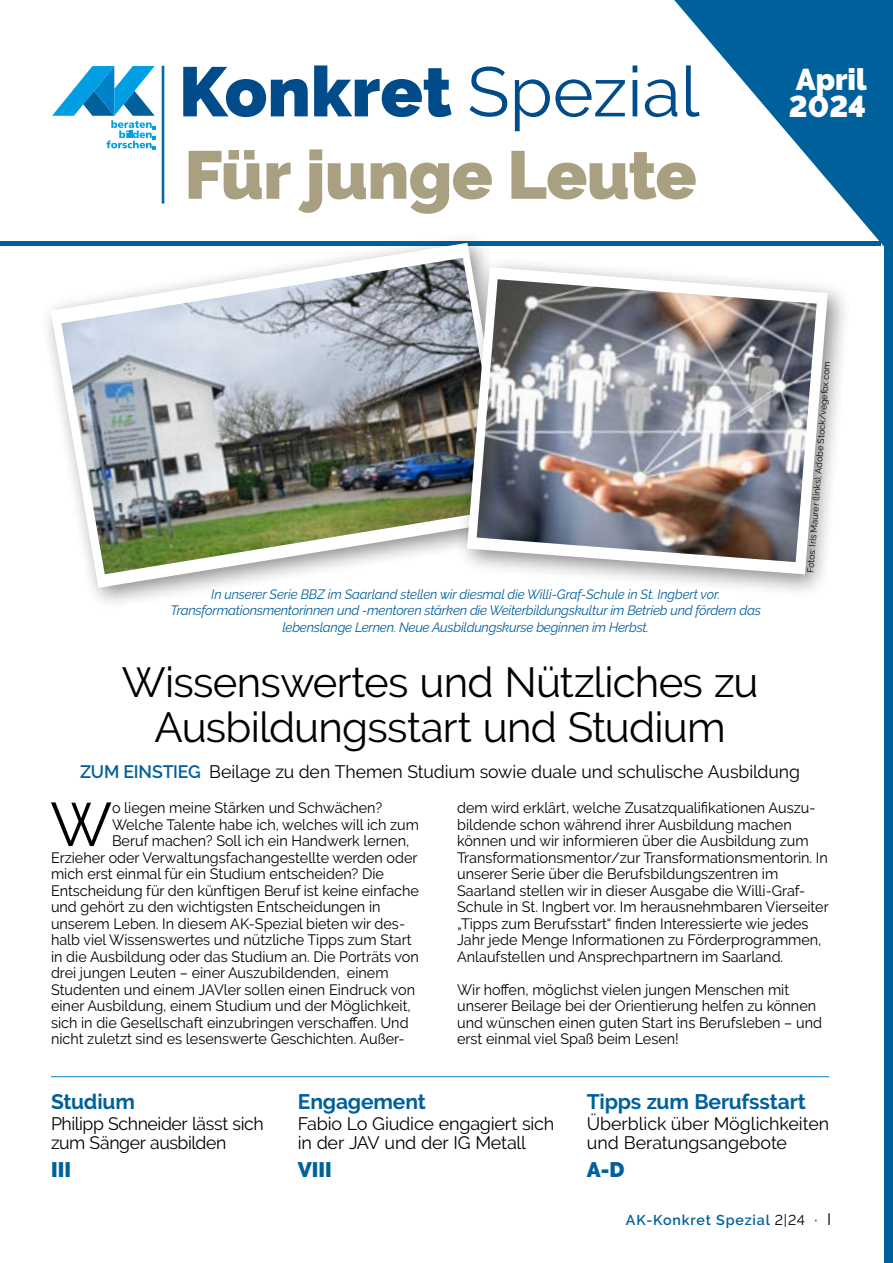
<style>
.page{position:relative;width:893px;height:1263px;background:#fff}
.page>*{position:absolute;margin:0;border:0;box-sizing:border-box;transform-origin:0 0}
.Magazintitel{font:900 69.75px "Raleway";color:#004c8b}
.Titel_Subline{font:900 67.5px "Raleway";letter-spacing:-.01em;color:#a8a081}
.Fließtext_ERSTER_ohne_Einzug_Text_10_11{font:61.5px "Raleway";color:#000;scale:.96 1}
.Überschrift_Text_10_11_Kommentar{font:42px/45px "Raleway";letter-spacing:-.02em;color:#000;text-align:center}
.Titel_Erscheinungsdatum_Monat_Jahr{font:900 30px "Raleway";color:#fff}
.Titel_Anriss_Überschrift{font:700 21px "Raleway";letter-spacing:-.005em;color:#00609c}
.Titel_Anriss_Seitenzahl{font:900 21px "Raleway";color:#00609c}
.Titel_Anriss_Fließtext{font:18px/18.8px "Raleway";letter-spacing:-.015em;color:#000}
.Subline_fett_Text_10__11___Zeichenformat{font:18px "Raleway";letter-spacing:-.005em;color:#000}
.Fließtext_ERSTER_ohne_Einzug_Text_10_11-2{font:15px/16.5px "Raleway";color:#000;scale:.96 1}
.Seitenzahl_Kolumne_rechts_unten{font:600 14.25px "Raleway";letter-spacing:.06em;color:#00609c}
.Bildtext_ohne_Einzug{font:italic 13.5px/16.5px "Raleway";letter-spacing:-.02em;color:#00609c;text-align:center;scale:.96 1}
.Fotocredits_vom_Bild_aussen{font:9px "Raleway";color:#000}
.s1{font-weight:400}
.s2{font-weight:600;color:#00609c}
.s3{font-weight:400;color:#000}
.s4{font-weight:400;font-size:16.5px;color:#000}
</style>
<div class="page">
<hr style="left:51px;top:1076px;width:778px;height:1px;background:#0081c9">
<hr style="left:0;top:241px;width:880px;height:4px;background:#00609c">
<div style="left:162px;top:66px;width:2px;height:137px;background:#00609c;border:1px solid #00609c"></div>
<div style="left:40px;top:231px;width:498px;height:380px;background:#000;opacity:.45"></div>
<svg style="left:51px;top:243px;width:464px;height:345px"></svg>
<img style="left:61px;top:258px;width:395px;height:316px">
<div style="left:456px;top:255px;width:396px;height:342px;background:#000;opacity:.45"></div>
<svg style="left:467px;top:267px;width:361px;height:307px"></svg>
<img style="left:477px;top:279px;width:340px;height:283px">
<svg style="left:674px;top:0;width:210px;height:257px"></svg>
<div style="left:884px;top:0;width:9px;height:1263px;background:#00609c"></div>
<svg style="left:52px;top:66px;width:104px;height:84px"></svg>
<p class="Magazintitel" style="left:179px;top:51px;width:522px">Konkret <span class="s1">Spezial</span></p>
<p class="Titel_Subline" style="left:185px;top:136px;width:514px">Für junge Leute</p>
<p class="Titel_Erscheinungsdatum_Monat_Jahr" style="left:796px;top:62px;width:73px">April</p>
<p class="Titel_Erscheinungsdatum_Monat_Jahr" style="left:789px;top:89px;width:79px">2024</p>
<p class="Bildtext_ohne_Einzug" style="left:171px;top:585px;width:616px">In unserer Serie BBZ im Saarland stellen wir diesmal die Willi-Graf-Schule in St. Ingbert vor.<br>Transformationsmentorinnen und -mentoren stärken die Weiterbildungskultur im Betrieb und fördern das lebenslange Lernen. Neue Ausbildungskurse beginnen im Herbst.</p>
<p class="Fotocredits_vom_Bild_aussen" style="left:804px;top:573px;width:214px;rotate:-85deg">Fotos: Iris Maurer (links), Adobe Stock/vegefox.com</p>
<p class="Überschrift_Text_10_11_Kommentar" style="left:122px;top:659px;width:638px">Wissenswertes und Nützliches zu<br>Ausbildungsstart und Studium</p>
<p class="Subline_fett_Text_10__11___Zeichenformat" style="left:80px;top:761px;width:721px"><span class="s2">ZUM EINSTIEG</span> Beilage zu den Themen Studium sowie duale und schulische Ausbildung</p>
<p class="Fließtext_ERSTER_ohne_Einzug_Text_10_11" style="left:50px;top:789px;width:66px">W</p>
<p class="Fließtext_ERSTER_ohne_Einzug_Text_10_11-2" style="left:112px;top:799px;width:283px">o liegen meine Stärken und Schwächen?</p>
<p class="Fließtext_ERSTER_ohne_Einzug_Text_10_11-2" style="left:112px;top:816px;width:321px">Welche Talente habe ich, welches will ich zum</p>
<p class="Fließtext_ERSTER_ohne_Einzug_Text_10_11-2" style="left:112px;top:832px;width:311px">Beruf machen? Soll ich ein Handwerk lernen,</p>
<p class="Fließtext_ERSTER_ohne_Einzug_Text_10_11-2" style="left:51px;top:849px;width:383px">Erzieher oder Verwaltungsfachangestellte werden oder</p>
<p class="Fließtext_ERSTER_ohne_Einzug_Text_10_11-2" style="left:51px;top:865px;width:348px">mich erst einmal für ein Studium entscheiden? Die</p>
<p class="Fließtext_ERSTER_ohne_Einzug_Text_10_11-2" style="left:51px;top:882px;width:385px">Entscheidung für den künftigen Beruf ist keine einfache</p>
<p class="Fließtext_ERSTER_ohne_Einzug_Text_10_11-2" style="left:51px;top:898px;width:345px">und gehört zu den wichtigsten Entscheidungen in</p>
<p class="Fließtext_ERSTER_ohne_Einzug_Text_10_11-2" style="left:51px;top:915px;width:370px">unserem Leben. In diesem AK-Spezial bieten wir des-</p>
<p class="Fließtext_ERSTER_ohne_Einzug_Text_10_11-2" style="left:51px;top:931px;width:377px">halb viel Wissenswertes und nützliche Tipps zum Start</p>
<p class="Fließtext_ERSTER_ohne_Einzug_Text_10_11-2" style="left:51px;top:948px;width:384px">in die Ausbildung oder das Studium an. Die Porträts von</p>
<p class="Fließtext_ERSTER_ohne_Einzug_Text_10_11-2" style="left:51px;top:964px;width:353px">drei jungen Leuten – einer Auszubildenden, einem</p>
<p class="Fließtext_ERSTER_ohne_Einzug_Text_10_11-2" style="left:51px;top:981px;width:381px">Studenten und einem JAVler sollen einen Eindruck von</p>
<p class="Fließtext_ERSTER_ohne_Einzug_Text_10_11-2" style="left:51px;top:997px;width:376px">einer Ausbildung, einem Studium und der Möglichkeit,</p>
<p class="Fließtext_ERSTER_ohne_Einzug_Text_10_11-2" style="left:51px;top:1014px;width:374px">sich in die Gesellschaft einzubringen verschaffen. Und</p>
<p class="Fließtext_ERSTER_ohne_Einzug_Text_10_11-2" style="left:51px;top:1030px;width:370px">nicht zuletzt sind es lesenswerte Geschichten. Außer-</p>
<p class="Fließtext_ERSTER_ohne_Einzug_Text_10_11-2" style="left:457px;top:799px;width:389px">dem wird erklärt, welche Zusatzqualifikationen Auszu&shy;bildende schon während ihrer Ausbildung machen können und wir informieren über die Ausbildung zum Transformationsmentor/zur Transformationsmentorin. In unserer Serie über die Berufsbildungszentren im Saarland stellen wir in dieser Ausgabe die Willi-Graf-Schule in St. Ingbert vor. Im herausnehmbaren Vierseiter „Tipps zum Berufsstart“ finden Interessierte wie jedes Jahr jede Menge Informationen zu Förderprogrammen, Anlaufstellen und Ansprechpartnern im Saarland.</p>
<p class="Fließtext_ERSTER_ohne_Einzug_Text_10_11-2" style="left:457px;top:981px;width:382px">Wir hoffen, möglichst vielen jungen Menschen mit unserer Beilage bei der Orientierung helfen zu können und wünschen einen guten Start ins Berufsleben – und erst einmal viel Spaß beim Lesen!</p>
<p class="Titel_Anriss_Überschrift" style="left:51px;top:1090px;width:85px">Studium</p>
<p class="Titel_Anriss_Fließtext" style="left:51px;top:1114px;width:214px">Philipp Schneider lässt sich zum Sänger ausbilden</p>
<p class="Titel_Anriss_Seitenzahl" style="left:51px;top:1158px;width:21px">III</p>
<p class="Titel_Anriss_Überschrift" style="left:298px;top:1090px;width:129px">Engagement</p>
<p class="Titel_Anriss_Fließtext" style="left:298px;top:1114px;width:258px">Fabio Lo Giudice engagiert sich in der JAV und der IG Metall</p>
<p class="Titel_Anriss_Seitenzahl" style="left:298px;top:1158px;width:35px">VIII</p>
<p class="Titel_Anriss_Überschrift" style="left:587px;top:1090px;width:221px">Tipps zum Berufsstart</p>
<p class="Titel_Anriss_Fließtext" style="left:587px;top:1114px;width:244px">Überblick über Möglichkeiten und Beratungsangebote</p>
<p class="Titel_Anriss_Seitenzahl" style="left:587px;top:1158px;width:39px">A-D</p>
<p class="Seitenzahl_Kolumne_rechts_unten" style="left:626px;top:1211px;width:207px">AK-Konkret Spezial <span class="s3">2|24</span> · <span class="s4">I</span></p>
</div>
